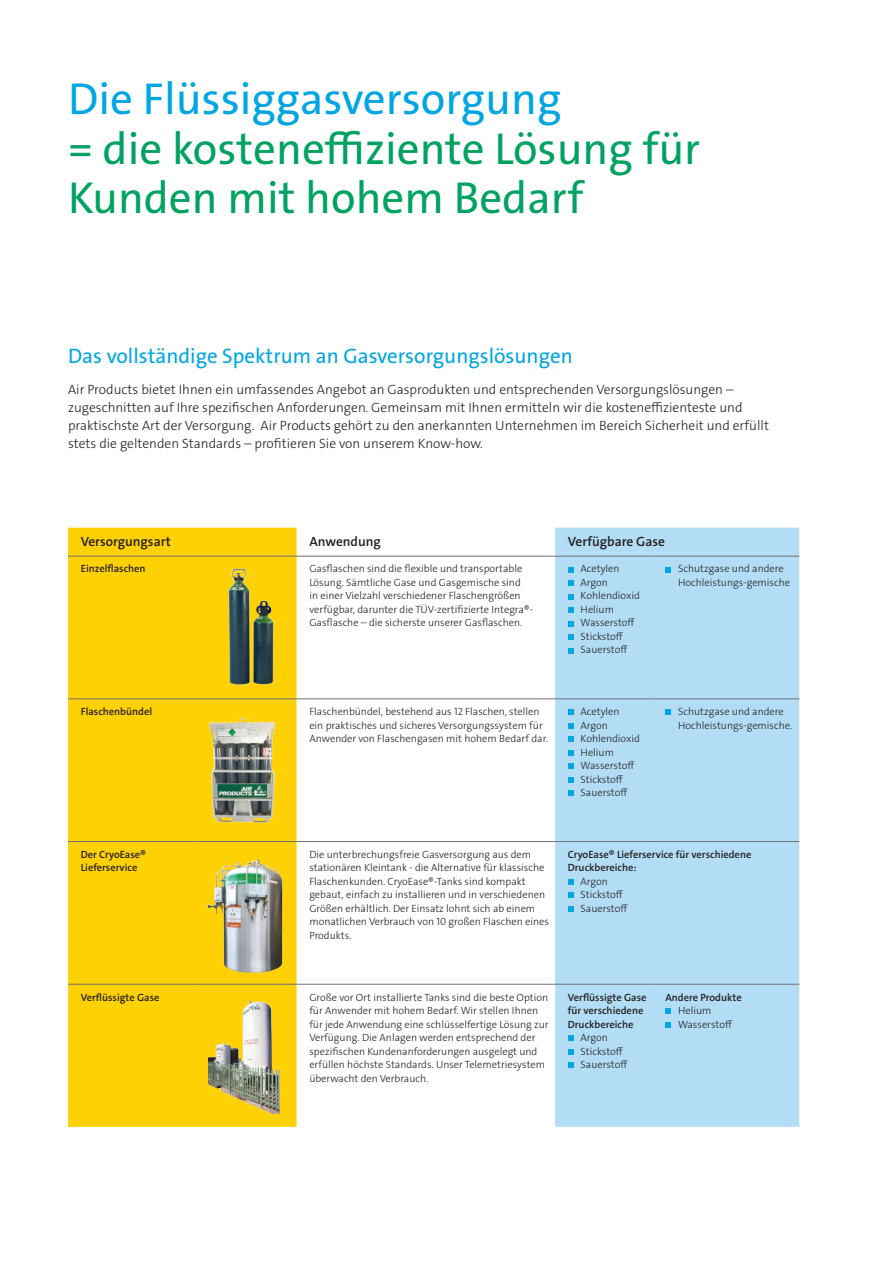
<style>
.page{position:relative;width:893px;height:1263px;background:#fff}
.page>*{position:absolute;margin:0;border:0;box-sizing:border-box;transform-origin:0 0}
.Title__on_cover{font:45px/49.5px "The Sans LF";color:#00a261}
.Address__contact_inf{font:21px "The Sans LF";color:#00a5e3}
.Address__contact_inf-2{font:300 13.5px/18px "The Sans LF";color:#231f20}
.Address__contact_inf-3{font:600 13.5px "The Sans LF";color:#231f20}
.Address__contact_inf-4{font:300 10.5px/13.5px "The Sans LF";color:#231f20}
.Address__contact_inf-5{font:600 10.5px/13.5px "The Sans LF";color:#231f20}
.s1{color:#00a5e3}
</style>
<div class="page">
<div style="left:68px;top:528px;width:229px;height:599px;background:#fed105"></div>
<div style="left:555px;top:528px;width:244px;height:599px;background:#b3ddf5"></div>
<hr style="left:68px;top:556px;width:128px;height:1px;background:#717074">
<hr style="left:196px;top:556px;width:101px;height:1px;background:#717074">
<hr style="left:297px;top:556px;width:258px;height:1px;background:#717074">
<hr style="left:555px;top:556px;width:98px;height:1px;background:#717074">
<hr style="left:653px;top:556px;width:146px;height:1px;background:#717074">
<hr style="left:68px;top:698px;width:128px;height:1px;background:#717074">
<hr style="left:196px;top:698px;width:101px;height:1px;background:#717074">
<hr style="left:297px;top:698px;width:258px;height:1px;background:#717074">
<hr style="left:555px;top:698px;width:98px;height:1px;background:#717074">
<hr style="left:653px;top:698px;width:146px;height:1px;background:#717074">
<hr style="left:68px;top:841px;width:128px;height:1px;background:#717074">
<hr style="left:196px;top:841px;width:101px;height:1px;background:#717074">
<hr style="left:297px;top:841px;width:258px;height:1px;background:#717074">
<hr style="left:555px;top:841px;width:98px;height:1px;background:#717074">
<hr style="left:653px;top:841px;width:146px;height:1px;background:#717074">
<hr style="left:68px;top:984px;width:128px;height:1px;background:#717074">
<hr style="left:196px;top:984px;width:101px;height:1px;background:#717074">
<hr style="left:297px;top:984px;width:258px;height:1px;background:#717074">
<hr style="left:555px;top:984px;width:98px;height:1px;background:#717074">
<hr style="left:653px;top:984px;width:146px;height:1px;background:#717074">
<img style="left:220px;top:565px;width:56px;height:122px">
<svg style="left:568px;top:567px;width:6px;height:5px"></svg>
<svg style="left:568px;top:580px;width:6px;height:6px"></svg>
<svg style="left:568px;top:594px;width:6px;height:5px"></svg>
<svg style="left:568px;top:607px;width:6px;height:6px"></svg>
<svg style="left:568px;top:621px;width:6px;height:5px"></svg>
<svg style="left:568px;top:634px;width:6px;height:6px"></svg>
<svg style="left:568px;top:648px;width:6px;height:5px"></svg>
<svg style="left:665px;top:567px;width:6px;height:5px"></svg>
<img style="left:208px;top:712px;width:80px;height:117px">
<svg style="left:568px;top:709px;width:6px;height:6px"></svg>
<svg style="left:568px;top:723px;width:6px;height:6px"></svg>
<svg style="left:568px;top:736px;width:6px;height:6px"></svg>
<svg style="left:568px;top:750px;width:6px;height:6px"></svg>
<svg style="left:568px;top:763px;width:6px;height:6px"></svg>
<svg style="left:568px;top:777px;width:6px;height:6px"></svg>
<svg style="left:568px;top:790px;width:6px;height:6px"></svg>
<svg style="left:665px;top:709px;width:6px;height:6px"></svg>
<img style="left:208px;top:860px;width:75px;height:115px">
<svg style="left:568px;top:879px;width:6px;height:6px"></svg>
<svg style="left:568px;top:892px;width:6px;height:6px"></svg>
<svg style="left:568px;top:906px;width:6px;height:6px"></svg>
<img style="left:209px;top:998px;width:70px;height:115px">
<svg style="left:568px;top:1035px;width:6px;height:6px"></svg>
<svg style="left:568px;top:1049px;width:6px;height:5px"></svg>
<svg style="left:568px;top:1062px;width:6px;height:6px"></svg>
<svg style="left:665px;top:1008px;width:6px;height:6px"></svg>
<svg style="left:665px;top:1022px;width:6px;height:5px"></svg>
<p class="Title__on_cover" style="left:68px;top:74px;width:634px"><span class="s1">Die Flüssiggasversorgung<br></span>= die kosteneffiziente Lösung für<br>Kunden mit hohem Bedarf</p>
<p class="Address__contact_inf" style="left:68px;top:342px;width:506px">Das vollständige Spektrum an Gasversorgungslösungen</p>
<p class="Address__contact_inf-2" style="left:68px;top:380px;width:702px">Air Products bietet Ihnen ein umfassendes Angebot an Gasprodukten und entsprechenden Versorgungslösungen – zugeschnitten auf Ihre spezifischen Anforderungen. Gemeinsam mit Ihnen ermitteln wir die kosteneffizienteste und praktischste Art der Versorgung. Air Products gehört zu den anerkannten Unternehmen im Bereich Sicherheit und erfüllt stets die geltenden Standards – profitieren Sie von unserem Know-how.</p>
<p class="Address__contact_inf-3" style="left:81px;top:533px;width:91px">Versorgungsart</p>
<p class="Address__contact_inf-3" style="left:309px;top:533px;width:73px">Anwendung</p>
<p class="Address__contact_inf-3" style="left:568px;top:533px;width:99px">Verfügbare Gase</p>
<p class="Address__contact_inf-5" style="left:81px;top:562px;width:66px">Einzelflaschen</p>
<p class="Address__contact_inf-4" style="left:309px;top:562px;width:225px">Gasflaschen sind die flexible und transportable Lösung. Sämtliche Gase und Gasgemische sind<br>in einer Vielzahl verschiedener Flaschengrößen verfügbar, darunter die TÜV-zertifizierte Integra®- Gasflasche – die sicherste unserer Gasflaschen.</p>
<p class="Address__contact_inf-4" style="left:581px;top:562px;width:41px">Acetylen</p>
<p class="Address__contact_inf-4" style="left:581px;top:576px;width:29px">Argon</p>
<p class="Address__contact_inf-4" style="left:581px;top:589px;width:61px">Kohlendioxid</p>
<p class="Address__contact_inf-4" style="left:581px;top:603px;width:35px">Helium</p>
<p class="Address__contact_inf-4" style="left:581px;top:616px;width:56px">Wasserstoff</p>
<p class="Address__contact_inf-4" style="left:581px;top:630px;width:44px">Stickstoff</p>
<p class="Address__contact_inf-4" style="left:581px;top:643px;width:49px">Sauerstoff</p>
<p class="Address__contact_inf-4" style="left:678px;top:562px;width:114px">Schutzgase und andere<br>Hochleistungs-gemische</p>
<p class="Address__contact_inf-5" style="left:81px;top:705px;width:73px">Flaschenbündel</p>
<p class="Address__contact_inf-4" style="left:309px;top:705px;width:240px">Flaschenbündel, bestehend aus 12 Flaschen, stellen ein praktisches und sicheres Versorgungssystem für<br>Anwender von Flaschengasen mit hohem Bedarf dar.</p>
<p class="Address__contact_inf-4" style="left:581px;top:705px;width:41px">Acetylen</p>
<p class="Address__contact_inf-4" style="left:581px;top:718px;width:29px">Argon</p>
<p class="Address__contact_inf-4" style="left:581px;top:732px;width:61px">Kohlendioxid</p>
<p class="Address__contact_inf-4" style="left:581px;top:745px;width:35px">Helium</p>
<p class="Address__contact_inf-4" style="left:581px;top:759px;width:56px">Wasserstoff</p>
<p class="Address__contact_inf-4" style="left:581px;top:772px;width:44px">Stickstoff</p>
<p class="Address__contact_inf-4" style="left:581px;top:786px;width:49px">Sauerstoff</p>
<p class="Address__contact_inf-4" style="left:678px;top:705px;width:116px">Schutzgase und andere<br>Hochleistungs-gemische.</p>
<p class="Address__contact_inf-5" style="left:81px;top:847px;width:67px">Der CryoEase®<br>Lieferservice</p>
<p class="Address__contact_inf-4" style="left:309px;top:847px;width:241px">Die unterbrechungsfreie Gasversorgung aus dem stationären Kleintank - die Alternative für klassische Flaschenkunden. CryoEase®-Tanks sind kompakt gebaut, einfach zu installieren und in verschiedenen Größen erhältlich. Der Einsatz lohnt sich ab einem monatlichen Verbrauch von 10 großen Flaschen eines Produkts.</p>
<p class="Address__contact_inf-5" style="left:568px;top:847px;width:185px">CryoEase® Lieferservice für verschiedene<br>Druckbereiche:</p>
<p class="Address__contact_inf-4" style="left:581px;top:874px;width:29px">Argon</p>
<p class="Address__contact_inf-4" style="left:581px;top:888px;width:44px">Stickstoff</p>
<p class="Address__contact_inf-4" style="left:581px;top:901px;width:49px">Sauerstoff</p>
<p class="Address__contact_inf-5" style="left:81px;top:990px;width:80px">Verflüssigte Gase</p>
<p class="Address__contact_inf-4" style="left:309px;top:990px;width:241px">Große vor Ort installierte Tanks sind die beste Option für Anwender mit hohem Bedarf. Wir stellen Ihnen für jede Anwendung eine schlüsselfertige Lösung zur Verfügung. Die Anlagen werden entsprechend der spezifischen Kundenanforderungen ausgelegt und erfüllen höchste Standards. Unser Telemetriesystem überwacht den Verbrauch.</p>
<p class="Address__contact_inf-5" style="left:568px;top:990px;width:80px">Verflüssigte Gase für verschiedene<br>Druckbereiche</p>
<p class="Address__contact_inf-4" style="left:581px;top:1031px;width:29px">Argon</p>
<p class="Address__contact_inf-4" style="left:581px;top:1044px;width:44px">Stickstoff</p>
<p class="Address__contact_inf-4" style="left:581px;top:1058px;width:49px">Sauerstoff</p>
<p class="Address__contact_inf-5" style="left:665px;top:990px;width:78px">Andere Produkte</p>
<p class="Address__contact_inf-4" style="left:678px;top:1004px;width:35px">Helium</p>
<p class="Address__contact_inf-4" style="left:678px;top:1017px;width:56px">Wasserstoff</p>
</div>
